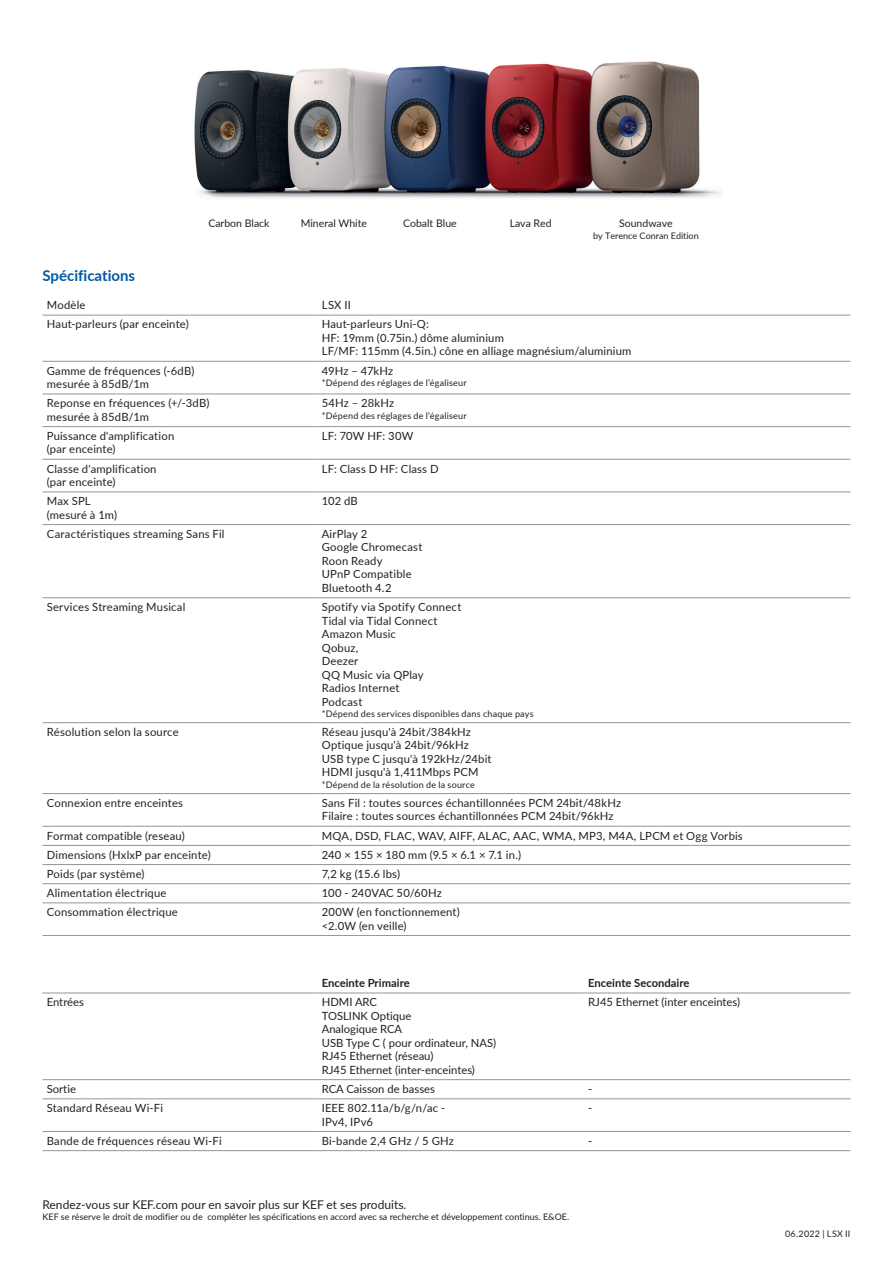
<style>
.page{position:relative;width:893px;height:1263px;background:#fff}
.page>*{position:absolute;margin:0;border:0;box-sizing:border-box;transform-origin:0 0}
.t1{font:700 15px "Lato";color:#0158a6}
.t2{font:12px "Lato";color:#231f20}
.t3{font:11.25px/13.5px "Lato";letter-spacing:.015em;color:#231f20}
.t4{font:700 11.25px "Lato";color:#231f20}
.t5{font:11.25px "Lato";letter-spacing:-.005em;color:#231f20}
.t6{font:10.5px "Lato";color:#231f20}
.t7{font:9px "Lato";letter-spacing:.015em;color:#231f20}
</style>
<div class="page">
<hr style="left:43px;top:315px;width:274px;height:1px;background:#939598">
<hr style="left:317px;top:315px;width:267px;height:1px;background:#939598">
<hr style="left:584px;top:315px;width:266px;height:1px;background:#939598">
<hr style="left:43px;top:361px;width:274px;height:1px;background:#939598">
<hr style="left:317px;top:361px;width:267px;height:1px;background:#939598">
<hr style="left:584px;top:361px;width:266px;height:1px;background:#939598">
<hr style="left:43px;top:394px;width:274px;height:1px;background:#939598">
<hr style="left:317px;top:394px;width:267px;height:1px;background:#939598">
<hr style="left:584px;top:394px;width:266px;height:1px;background:#939598">
<hr style="left:43px;top:426px;width:274px;height:1px;background:#939598">
<hr style="left:317px;top:426px;width:267px;height:1px;background:#939598">
<hr style="left:584px;top:426px;width:266px;height:1px;background:#939598">
<hr style="left:43px;top:459px;width:274px;height:1px;background:#939598">
<hr style="left:317px;top:459px;width:267px;height:1px;background:#939598">
<hr style="left:584px;top:459px;width:266px;height:1px;background:#939598">
<hr style="left:43px;top:492px;width:274px;height:1px;background:#939598">
<hr style="left:317px;top:492px;width:267px;height:1px;background:#939598">
<hr style="left:584px;top:492px;width:266px;height:1px;background:#939598">
<hr style="left:43px;top:524px;width:274px;height:1px;background:#939598">
<hr style="left:317px;top:524px;width:267px;height:1px;background:#939598">
<hr style="left:584px;top:524px;width:266px;height:1px;background:#939598">
<hr style="left:43px;top:597px;width:274px;height:1px;background:#939598">
<hr style="left:317px;top:597px;width:267px;height:1px;background:#939598">
<hr style="left:584px;top:597px;width:266px;height:1px;background:#939598">
<hr style="left:43px;top:722px;width:274px;height:1px;background:#939598">
<hr style="left:317px;top:722px;width:267px;height:1px;background:#939598">
<hr style="left:584px;top:722px;width:266px;height:1px;background:#939598">
<hr style="left:43px;top:793px;width:274px;height:1px;background:#939598">
<hr style="left:317px;top:793px;width:267px;height:1px;background:#939598">
<hr style="left:584px;top:793px;width:266px;height:1px;background:#939598">
<hr style="left:43px;top:826px;width:274px;height:1px;background:#939598">
<hr style="left:317px;top:826px;width:267px;height:1px;background:#939598">
<hr style="left:584px;top:826px;width:266px;height:1px;background:#939598">
<hr style="left:43px;top:845px;width:274px;height:1px;background:#939598">
<hr style="left:317px;top:845px;width:267px;height:1px;background:#939598">
<hr style="left:584px;top:845px;width:266px;height:1px;background:#939598">
<hr style="left:43px;top:864px;width:274px;height:1px;background:#939598">
<hr style="left:317px;top:864px;width:267px;height:1px;background:#939598">
<hr style="left:584px;top:864px;width:266px;height:1px;background:#939598">
<hr style="left:43px;top:883px;width:274px;height:1px;background:#939598">
<hr style="left:317px;top:883px;width:267px;height:1px;background:#939598">
<hr style="left:584px;top:883px;width:266px;height:1px;background:#939598">
<hr style="left:43px;top:903px;width:274px;height:1px;background:#939598">
<hr style="left:317px;top:903px;width:267px;height:1px;background:#939598">
<hr style="left:584px;top:903px;width:266px;height:1px;background:#939598">
<hr style="left:43px;top:935px;width:274px;height:1px;background:#939598">
<hr style="left:317px;top:935px;width:267px;height:1px;background:#939598">
<hr style="left:584px;top:935px;width:266px;height:1px;background:#939598">
<hr style="left:43px;top:993px;width:274px;height:1px;background:#939598">
<hr style="left:317px;top:993px;width:267px;height:1px;background:#939598">
<hr style="left:584px;top:993px;width:266px;height:1px;background:#939598">
<hr style="left:43px;top:1079px;width:274px;height:1px;background:#939598">
<hr style="left:317px;top:1079px;width:267px;height:1px;background:#939598">
<hr style="left:584px;top:1079px;width:266px;height:1px;background:#939598">
<hr style="left:43px;top:1098px;width:274px;height:1px;background:#939598">
<hr style="left:317px;top:1098px;width:267px;height:1px;background:#939598">
<hr style="left:584px;top:1098px;width:266px;height:1px;background:#939598">
<hr style="left:43px;top:1131px;width:274px;height:1px;background:#939598">
<hr style="left:317px;top:1131px;width:267px;height:1px;background:#939598">
<hr style="left:584px;top:1131px;width:266px;height:1px;background:#939598">
<hr style="left:43px;top:1150px;width:274px;height:1px;background:#939598">
<hr style="left:317px;top:1150px;width:267px;height:1px;background:#939598">
<hr style="left:584px;top:1150px;width:266px;height:1px;background:#939598">
<img style="left:194px;top:61px;width:527px;height:137px">
<p class="t6" style="left:208px;top:216px;width:63px">Carbon Black</p>
<p class="t6" style="left:301px;top:216px;width:68px">Mineral White</p>
<p class="t6" style="left:403px;top:216px;width:55px">Cobalt Blue</p>
<p class="t6" style="left:510px;top:216px;width:43px">Lava Red</p>
<p class="t6" style="left:619px;top:216px;width:55px">Soundwave</p>
<p class="t7" style="left:593px;top:229px;width:107px">by Terence Conran Edition</p>
<p class="t1" style="left:43px;top:264px;width:94px">Spécifications</p>
<p class="t3" style="left:47px;top:298px;width:40px">Modèle</p>
<p class="t3" style="left:322px;top:298px;width:31px">LSX II</p>
<p class="t3" style="left:47px;top:317px;width:143px">Haut-parleurs (par enceinte)</p>
<p class="t3" style="left:322px;top:317px;width:109px">Haut-parleurs Uni-Q:</p>
<p class="t3" style="left:322px;top:331px;width:184px">HF: 19mm (0.75in.) dôme aluminium</p>
<p class="t3" style="left:322px;top:344px;width:311px">LF/MF: 115mm (4.5in.) cône en alliage magnésium/aluminium</p>
<p class="t3" style="left:47px;top:363px;width:149px">Gamme de fréquences (-6dB) mesurée à 85dB/1m</p>
<p class="t3" style="left:322px;top:363px;width:73px">49Hz – 47kHz</p>
<p class="t7" style="left:322px;top:376px;width:146px">*Dépend des réglages de l’égaliseur</p>
<p class="t3" style="left:47px;top:396px;width:164px">Reponse en fréquences (+/-3dB) mesurée à 85dB/1m</p>
<p class="t3" style="left:322px;top:396px;width:74px">54Hz – 28kHz</p>
<p class="t7" style="left:322px;top:409px;width:146px">*Dépend des réglages de l’égaliseur</p>
<p class="t3" style="left:47px;top:429px;width:129px">Puissance d'amplification (par enceinte)</p>
<p class="t3" style="left:322px;top:429px;width:93px">LF: 70W HF: 30W</p>
<p class="t3" style="left:47px;top:461px;width:111px">Classe d'amplification (par enceinte)</p>
<p class="t3" style="left:322px;top:461px;width:118px">LF: Class D HF: Class D</p>
<p class="t3" style="left:47px;top:494px;width:72px">Max SPL (mesuré à 1m)</p>
<p class="t3" style="left:322px;top:494px;width:38px">102 dB</p>
<p class="t3" style="left:47px;top:527px;width:179px">Caractéristiques streaming Sans Fil</p>
<p class="t3" style="left:322px;top:527px;width:102px">AirPlay 2<br>Google Chromecast<br>Roon Ready<br>UPnP Compatible<br>Bluetooth 4.2</p>
<p class="t3" style="left:47px;top:600px;width:140px">Services Streaming Musical</p>
<p class="t3" style="left:322px;top:600px;width:141px">Spotify via Spotify Connect<br>Tidal via Tidal Connect<br>Amazon Music<br>Qobuz,</p>
<p class="t3" style="left:322px;top:654px;width:103px">Deezer<br>QQ Music via QPlay<br>Radios Internet<br>Podcast</p>
<p class="t7" style="left:322px;top:707px;width:213px">*Dépend des services disponibles dans chaque pays</p>
<p class="t3" style="left:47px;top:725px;width:133px">Résolution selon la source</p>
<p class="t3" style="left:322px;top:725px;width:151px">Réseau jusqu'à 24bit/384kHz</p>
<p class="t3" style="left:322px;top:738px;width:149px">Optique jusqu'à 24bit/96kHz</p>
<p class="t3" style="left:322px;top:752px;width:171px">USB type C jusqu'à 192kHz/24bit</p>
<p class="t3" style="left:322px;top:765px;width:158px">HDMI jusqu'à 1,411Mbps PCM</p>
<p class="t7" style="left:322px;top:778px;width:155px">*Dépend de la résolution de la source</p>
<p class="t3" style="left:47px;top:795px;width:138px">Connexion entre enceintes</p>
<p class="t3" style="left:322px;top:795px;width:301px">Sans Fil : toutes sources échantillonnées PCM 24bit/48kHz</p>
<p class="t3" style="left:322px;top:809px;width:293px">Filaire : toutes sources échantillonnées PCM 24bit/96kHz</p>
<p class="t3" style="left:47px;top:828px;width:139px">Format compatible (reseau)</p>
<p class="t3" style="left:322px;top:828px;width:423px">MQA, DSD, FLAC, WAV, AIFF, ALAC, AAC, WMA, MP3, M4A, LPCM et Ogg Vorbis</p>
<p class="t3" style="left:47px;top:847px;width:165px">Dimensions (HxlxP par enceinte)</p>
<p class="t3" style="left:322px;top:847px;width:201px">240 × 155 × 180 mm (9.5 × 6.1 × 7.1 in.)</p>
<p class="t3" style="left:47px;top:866px;width:99px">Poids (par système)</p>
<p class="t3" style="left:322px;top:866px;width:80px">7,2 kg (15.6 lbs)</p>
<p class="t3" style="left:47px;top:886px;width:121px">Alimentation électrique</p>
<p class="t3" style="left:322px;top:886px;width:122px">100 - 240VAC 50/60Hz</p>
<p class="t3" style="left:47px;top:905px;width:133px">Consommation électrique</p>
<p class="t3" style="left:322px;top:905px;width:140px">200W (en fonctionnement)</p>
<p class="t3" style="left:322px;top:918px;width:86px">&lt;2.0W (en veille)</p>
<p class="t4" style="left:322px;top:975px;width:89px">Enceinte Primaire</p>
<p class="t4" style="left:588px;top:975px;width:103px">Enceinte Secondaire</p>
<p class="t5" style="left:47px;top:994px;width:39px">Entrées</p>
<p class="t3" style="left:322px;top:995px;width:57px">HDMI ARC</p>
<p class="t3" style="left:322px;top:1008px;width:91px">TOSLINK Optique</p>
<p class="t3" style="left:322px;top:1022px;width:82px">Analogique RCA</p>
<p class="t3" style="left:322px;top:1035px;width:176px">USB Type C ( pour ordinateur, NAS)</p>
<p class="t3" style="left:322px;top:1049px;width:113px">RJ45 Ethernet (réseau)</p>
<p class="t3" style="left:322px;top:1062px;width:155px">RJ45 Ethernet (inter-enceintes)</p>
<p class="t3" style="left:588px;top:995px;width:153px">RJ45 Ethernet (inter enceintes)</p>
<p class="t3" style="left:47px;top:1082px;width:31px">Sortie</p>
<p class="t3" style="left:322px;top:1082px;width:115px">RCA Caisson de basses</p>
<p class="t3" style="left:588px;top:1082px;width:6px">-</p>
<p class="t3" style="left:47px;top:1101px;width:118px">Standard Réseau Wi-Fi</p>
<p class="t3" style="left:322px;top:1101px;width:125px">IEEE 802.11a/b/g/n/ac -</p>
<p class="t3" style="left:322px;top:1114px;width:53px">IPv4, IPv6</p>
<p class="t3" style="left:588px;top:1101px;width:6px">-</p>
<p class="t3" style="left:47px;top:1133px;width:176px">Bande de fréquences réseau Wi-Fi</p>
<p class="t3" style="left:322px;top:1133px;width:134px">Bi-bande 2,4 GHz / 5 GHz</p>
<p class="t3" style="left:588px;top:1133px;width:6px">-</p>
<p class="t2" style="left:43px;top:1196px;width:365px">Rendez-vous sur KEF.com pour en savoir plus sur KEF et ses produits.</p>
<p class="t7" style="left:43px;top:1211px;width:528px">KEF se réserve le droit de modifier ou de compléter les spécifications en accord avec sa recherche et développement continus. E&amp;OE.</p>
<p class="t7" style="left:785px;top:1227px;width:67px">06.2022 | LSX II</p>
</div>
